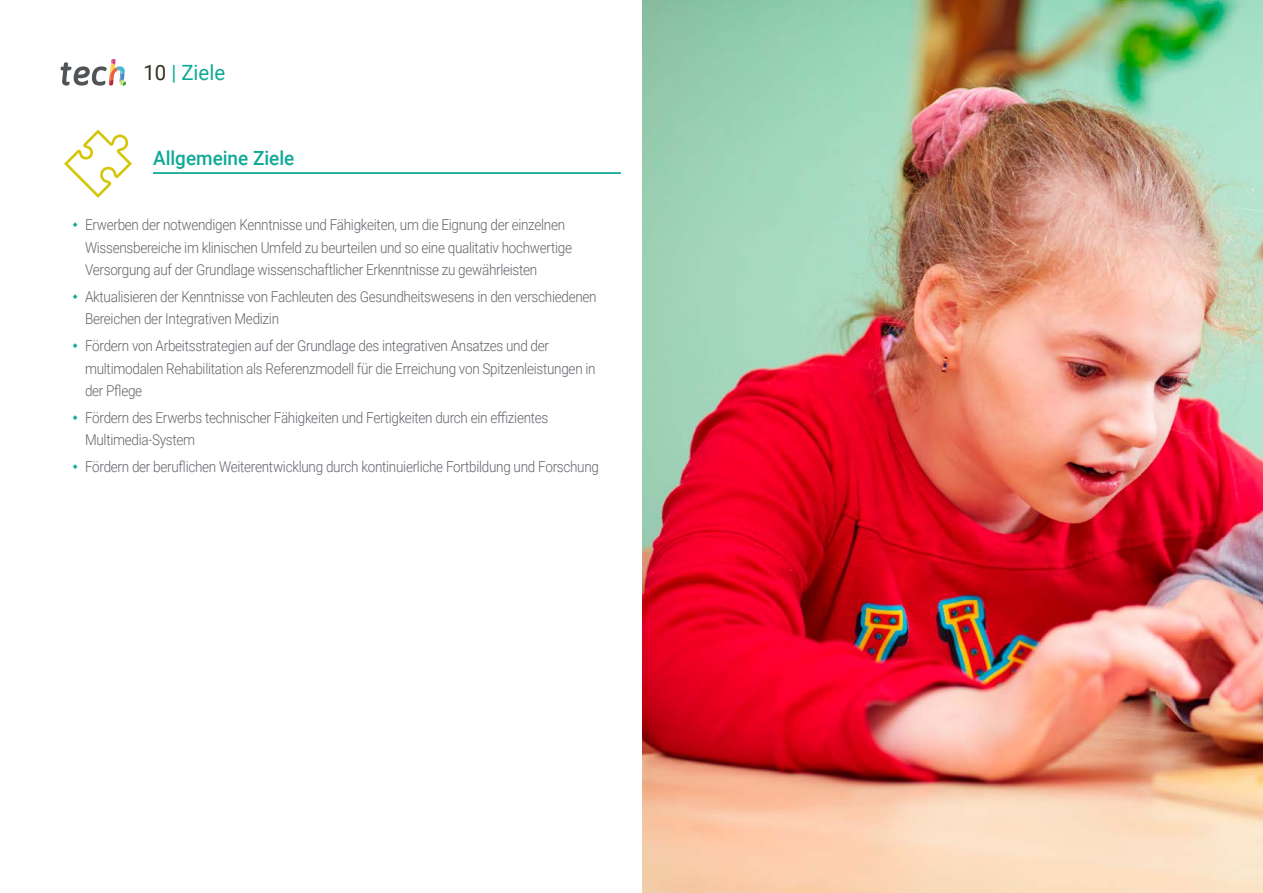
<style>
.page{position:relative;width:1263px;height:893px;background:#fff}
.page>*{position:absolute;margin:0;border:0;box-sizing:border-box;transform-origin:0 0}
.t1{font:21px "Roboto";color:#0ea996}
.t2{font:500 19.5px "Roboto";color:#0ea996}
.t3{font:300 15px/22.5px "Roboto";letter-spacing:-.02em;color:#61646a;scale:.9 1}
.s1{color:#312e20}
</style>
<div class="page">
<svg style="left:64px;top:130px;width:68px;height:68px"></svg>
<img style="left:642px;top:0;width:621px;height:893px">
<svg style="left:61px;top:59px;width:65px;height:27px"></svg>
<hr style="left:153px;top:173px;width:468px;height:1px;background:#0ea996">
<h1 class="t1" style="left:144px;top:57px;width:83px"><span class="s1">10</span> | Ziele</h1>
<h2 class="t2" style="left:153px;top:144px;width:143px">Allgemeine Ziele</h2>
<p class="t3" style="left:85px;top:213px;width:543px">Erwerben der notwendigen Kenntnisse und Fähigkeiten, um die Eignung der einzelnen<br>Wissensbereiche im klinischen Umfeld zu beurteilen und so eine qualitativ hochwertige<br>Versorgung auf der Grundlage wissenschaftlicher Erkenntnisse zu gewährleisten</p>
<p class="t3" style="left:85px;top:285px;width:570px">Aktualisieren der Kenntnisse von Fachleuten des Gesundheitswesens in den verschiedenen<br>Bereichen der Integrativen Medizin</p>
<p class="t3" style="left:85px;top:334px;width:569px">Fördern von Arbeitsstrategien auf der Grundlage des integrativen Ansatzes und der multimodalen Rehabilitation als Referenzmodell für die Erreichung von Spitzenleistungen in der Pflege</p>
<p class="t3" style="left:85px;top:406px;width:516px">Fördern des Erwerbs technischer Fähigkeiten und Fertigkeiten durch ein effizientes<br>Multimedia-System</p>
<p class="t3" style="left:85px;top:455px;width:573px">Fördern der beruflichen Weiterentwicklung durch kontinuierliche Fortbildung und Forschung</p>
</div>
